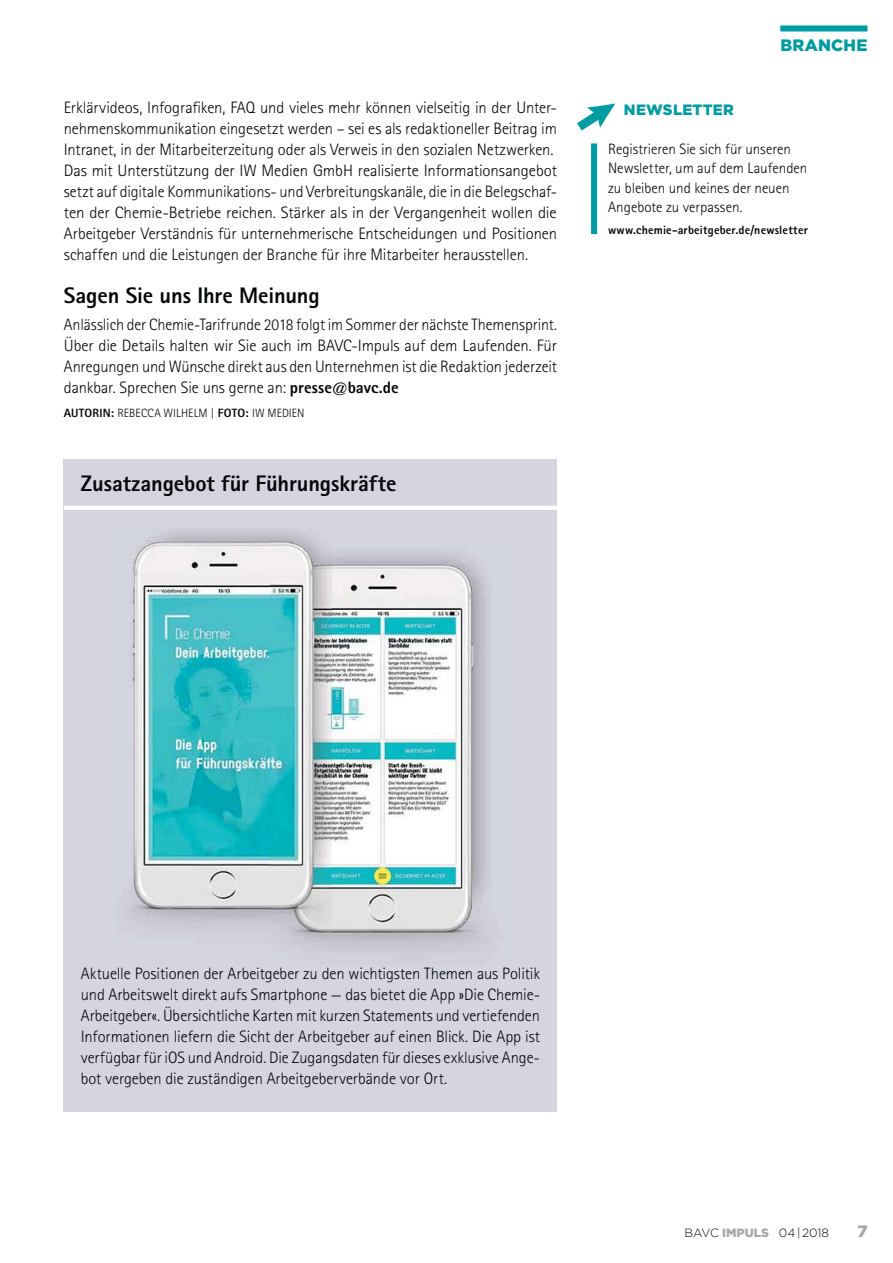
<style>
.page{position:relative;width:893px;height:1263px;background:#fff}
.page>*{position:absolute;margin:0;border:0;box-sizing:border-box;transform-origin:0 0}
.t1{font:800 22.5px "Rotis Sans Serif Std";letter-spacing:-.005em;color:#030806}
.t2{font:300 16.5px/21px "Rotis Sans Serif Std";letter-spacing:-.01em;color:#030806;text-align:justify}
.t3{font:900 16.5px "Gotham";letter-spacing:.02em;color:#009ca3}
.t4{font:900 16.5px "Gotham";color:#a5a7aa}
.t5{font:300 15px/19.5px "Rotis Sans Serif Std";color:#030806}
.t6{font:900 15px "Gotham";letter-spacing:.015em;color:#009ca3}
.t7{font:300 12px "Rotis Sans Serif Std";letter-spacing:.005em;color:#030806}
.t8{font:800 12px "Rotis Sans Serif Std";letter-spacing:.01em;color:#030806}
.t9{font:300 12px "Gotham";color:#030806}
.s1{font-weight:800}
.s2{font-weight:900;color:#a5a7aa}
</style>
<div class="page">
<div style="left:780px;top:25px;width:87px;height:6px;background:#009ca3"></div>
<div style="left:64px;top:459px;width:493px;height:652px;background:#d5d5df"></div>
<img style="left:294px;top:552px;width:195px;height:400px">
<img style="left:129px;top:529px;width:179px;height:398px">
<img style="left:270px;top:538px;width:62px;height:406px">
<hr style="left:64px;top:506px;width:493px;height:4px;background:#fff">
<div style="left:591px;top:143px;width:6px;height:91px;background:#009ca3"></div>
<svg style="left:577px;top:104px;width:38px;height:27px"></svg>
<p class="t2" style="left:64px;top:99px;width:495px;text-align:left">Erklärvideos, Infografiken, FAQ und vieles mehr können vielseitig in der Unter&shy;nehmenskommunikation eingesetzt werden – sei es als redaktioneller Beitrag im Intranet, in der Mitarbeiterzeitung oder als Verweis in den sozialen Netzwerken.<br>Das mit Unterstützung der IW Medien GmbH realisierte Informationsangebot setzt auf digitale Kommunikations- und Verbreitungskanäle, die in die Belegschaf&shy;ten der Chemie-Betriebe reichen. Stärker als in der Vergangenheit wollen die Arbeitgeber Verständnis für unternehmerische Entscheidungen und Positionen schaffen und die Leistungen der Branche für ihre Mitarbeiter herausstellen.</p>
<h1 class="t1" style="left:64px;top:287px;width:257px">Sagen Sie uns Ihre Meinung</h1>
<p class="t2" style="left:64px;top:316px;width:495px">Anlässlich der Chemie-Tarifrunde 2018 folgt im Sommer der nächste Themensprint.<br>Über die Details halten wir Sie auch im BAVC-Impuls auf dem Laufenden. Für Anregungen und Wünsche direkt aus den Unternehmen ist die Redaktion jederzeit dankbar. Sprechen Sie uns gerne an: <span class="s1">presse@bavc.de</span></p>
<p class="t7" style="left:64px;top:408px;width:242px"><span class="s1">AUTORIN:</span> REBECCA WILHELM | <span class="s1">FOTO:</span> IW MEDIEN</p>
<h1 class="t1" style="left:81px;top:475px;width:317px">Zusatzangebot für Führungskräfte</h1>
<p class="t3" style="left:780px;top:39px;width:89px">BRANCHE</p>
<p class="t6" style="left:624px;top:104px;width:112px">NEWSLETTER</p>
<p class="t5" style="left:608px;top:140px;width:201px">Registrieren Sie sich für unseren<br>Newsletter, um auf dem Laufenden zu bleiben und keines der neuen<br>Angebote zu verpassen.</p>
<p class="t8" style="left:608px;top:225px;width:201px">www.chemie-arbeitgeber.de/newsletter</p>
<p class="t2" style="left:81px;top:965px;width:461px">Aktuelle Positionen der Arbeitgeber zu den wichtigsten Themen aus Politik und Arbeitswelt direkt aufs Smartphone — das bietet die App »Die Chemie-Arbeitgeber«. Übersichtliche Karten mit kurzen Statements und vertiefenden Informationen liefern die Sicht der Arbeitgeber auf einen Blick. Die App ist verfügbar für iOS und Android. Die Zugangsdaten für dieses exklusive Ange&shy;bot vergeben die zuständigen Arbeitgeberverbände vor Ort.</p>
<p class="t9" style="left:685px;top:1229px;width:146px">BAVC <span class="s2">IMPULS</span> 04-|-2018</p>
<p class="t4" style="left:857px;top:1226px;width:12px">7</p>
</div>
